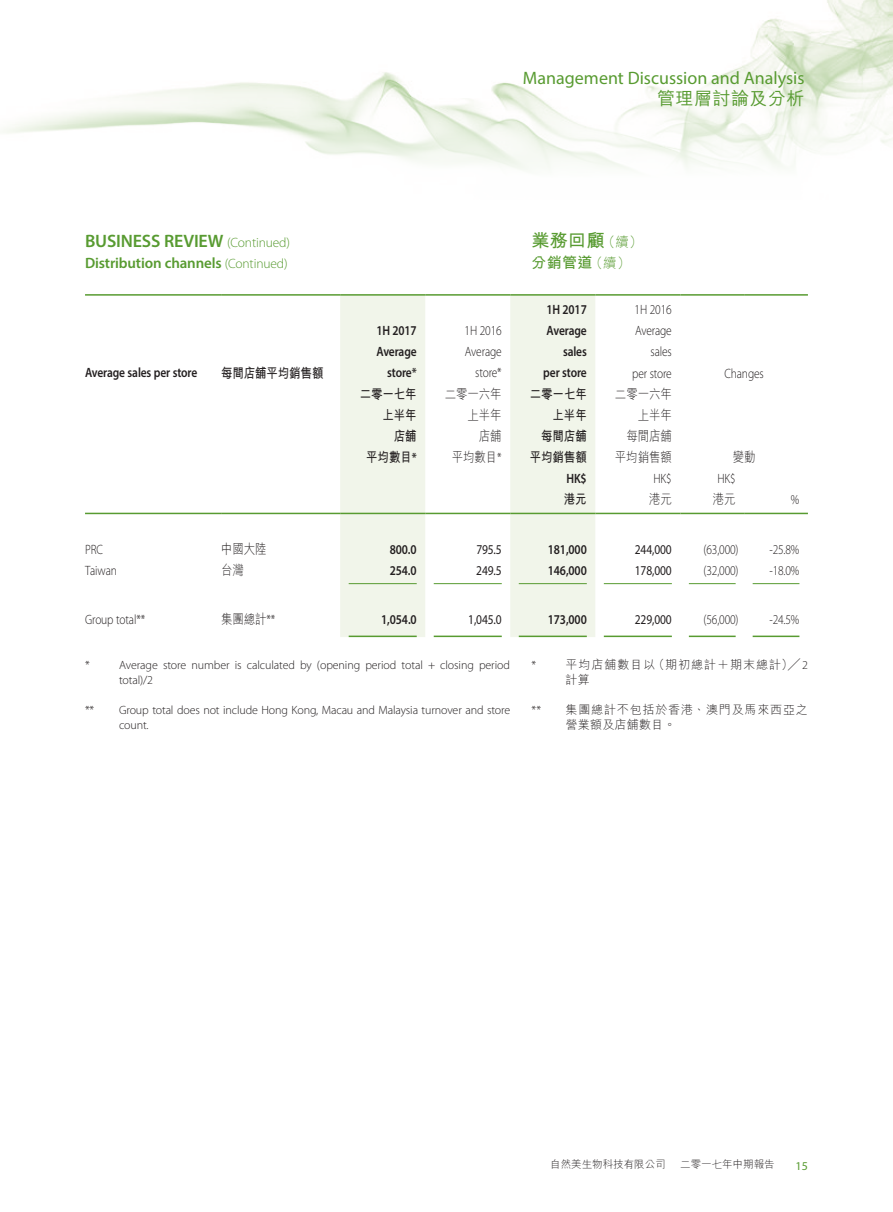
<style>
.page{position:relative;width:893px;height:1212px;background:#fff}
.page>*{position:absolute;margin:0;border:0;box-sizing:border-box;transform-origin:0 0}
.t1{font:18px "Myriad Pro";color:#589b31}
.t2{font:600 18px "Myriad Pro";letter-spacing:-.01em;color:#589b31}
.t3{font:500 18px "M Hei HK";letter-spacing:.03em;color:#589b31}
.t4{font:700 18px "M Hei HK";color:#589b31}
.t5{font:600 15px "Myriad Pro";letter-spacing:-.01em;color:#589b31}
.t6{font:700 15px "M Hei HK";color:#589b31}
.t7{font:300 13.5px/21px "Myriad Pro";letter-spacing:-.01em;color:#231f20;text-align:right;scale:.85 1}
.t8{font:600 13.5px/21px "Myriad Pro";letter-spacing:-.01em;color:#231f20;text-align:right;scale:.85 1}
.t9{font:300 13.5px/21px "M Hei HK";letter-spacing:-.01em;color:#231f20;text-align:right;scale:.85 1}
.t10{font:700 13.5px/21px "M Hei HK";letter-spacing:-.01em;color:#231f20;text-align:right;scale:.85 1}
.t11{font:13.5px "Myriad Pro";letter-spacing:-.01em;color:#231f20;scale:.85 1}
.t12{font:300 12px/15px "Myriad Pro";letter-spacing:-.01em;color:#231f20}
.t13{font:300 12px/15px "M Hei HK";letter-spacing:.07em;color:#231f20}
.t14{font:12px "Myriad Pro";color:#589b31}
.t15{font:300 10.5px "M Hei HK";color:#231f20}
.s1{font-weight:300;font-size:13.5px}
.s2{font-family:"Myriad Pro";font-weight:600}
.s3{font-family:"Myriad Pro"}
</style>
<div class="page">
<img style="left:2px;top:0;width:891px;height:170px">
<svg style="left:340px;top:296px;width:255px;height:341px;fill:#f1f5ea"></svg>
<hr style="left:85px;top:294px;width:136px;height:2px;background:#589b31">
<hr style="left:221px;top:294px;width:119px;height:2px;background:#589b31">
<hr style="left:340px;top:294px;width:85px;height:2px;background:#589b31">
<hr style="left:425px;top:294px;width:85px;height:2px;background:#589b31">
<hr style="left:510px;top:294px;width:85px;height:2px;background:#589b31">
<hr style="left:595px;top:294px;width:85px;height:2px;background:#589b31">
<hr style="left:680px;top:294px;width:64px;height:2px;background:#589b31">
<hr style="left:744px;top:294px;width:64px;height:2px;background:#589b31">
<hr style="left:85px;top:513px;width:136px;height:1px;background:#589b31">
<hr style="left:221px;top:513px;width:119px;height:1px;background:#589b31">
<hr style="left:340px;top:513px;width:85px;height:1px;background:#589b31">
<hr style="left:425px;top:513px;width:85px;height:1px;background:#589b31">
<hr style="left:510px;top:513px;width:85px;height:1px;background:#589b31">
<hr style="left:595px;top:513px;width:85px;height:1px;background:#589b31">
<hr style="left:680px;top:513px;width:64px;height:1px;background:#589b31">
<hr style="left:744px;top:513px;width:64px;height:1px;background:#589b31">
<hr style="left:349px;top:583px;width:68px;height:1px;background:#589b31">
<hr style="left:434px;top:583px;width:68px;height:1px;background:#589b31">
<hr style="left:519px;top:583px;width:68px;height:1px;background:#589b31">
<hr style="left:604px;top:583px;width:68px;height:1px;background:#589b31">
<hr style="left:689px;top:583px;width:47px;height:1px;background:#589b31">
<hr style="left:753px;top:583px;width:46px;height:1px;background:#589b31">
<hr style="left:349px;top:636px;width:68px;height:1px;background:#589b31">
<hr style="left:434px;top:636px;width:68px;height:1px;background:#589b31">
<hr style="left:519px;top:636px;width:68px;height:1px;background:#589b31">
<hr style="left:604px;top:636px;width:68px;height:1px;background:#589b31">
<hr style="left:689px;top:636px;width:47px;height:1px;background:#589b31">
<hr style="left:753px;top:636px;width:46px;height:1px;background:#589b31">
<h1 class="t1" style="left:523px;top:67px;width:283px">Management Discussion and Analysis</h1>
<h1 class="t3" style="left:657px;top:85px;width:149px">管理層討論及分析</h1>
<h1 class="t2" style="left:85px;top:230px;width:206px">BUSINESS REVIEW <span class="s1">(Continued)</span></h1>
<p class="t5" style="left:85px;top:254px;width:204px">Distribution channels <span class="s1">(Continued)</span></p>
<p class="t8" style="left:85px;top:362px;width:134px">Average sales per store</p>
<p class="t10" style="left:221px;top:361px;width:122px">每間店舖平均銷售額</p>
<p class="t8" style="left:376px;top:320px;width:49px">1H 2017<br>Average store*</p>
<p class="t7" style="left:464px;top:321px;width:45px">1H 2016<br>Average store*</p>
<h1 class="t4" style="left:531px;top:227px;width:113px">業務回顧<span class="s1">（續）</span></h1>
<p class="t6" style="left:531px;top:251px;width:100px">分銷管道<span class="s1">（續）</span></p>
<p class="t8" style="left:543px;top:299px;width:53px">1H 2017<br>Average sales per store</p>
<p class="t7" style="left:632px;top:300px;width:48px">1H 2016<br>Average sales<br>per store</p>
<p class="t7" style="left:724px;top:363px;width:48px">Changes</p>
<p class="t10" style="left:360px;top:382px;width:68px">二零一七年上半年</p>
<p class="t9" style="left:445px;top:383px;width:68px">二零一六年上半年</p>
<p class="t10" style="left:530px;top:382px;width:68px">二零一七年上半年</p>
<p class="t9" style="left:615px;top:383px;width:68px">二零一六年上半年</p>
<p class="t10" style="left:394px;top:424px;width:28px">店舖</p>
<p class="t9" style="left:479px;top:425px;width:28px">店舖</p>
<p class="t10" style="left:541px;top:424px;width:55px">每間店舖</p>
<p class="t9" style="left:626px;top:425px;width:55px">每間店舖</p>
<p class="t10" style="left:366px;top:445px;width:61px">平均數目<span class="s2">*</span></p>
<p class="t9" style="left:452px;top:446px;width:60px">平均數目<span class="s3">*</span></p>
<p class="t10" style="left:530px;top:445px;width:68px">平均銷售額</p>
<p class="t9" style="left:615px;top:446px;width:68px">平均銷售額</p>
<p class="t9" style="left:733px;top:446px;width:28px">變動</p>
<p class="t8" style="left:566px;top:467px;width:25px">HK$</p>
<p class="t7" style="left:653px;top:468px;width:23px">HK$</p>
<p class="t7" style="left:717px;top:468px;width:23px">HK$</p>
<p class="t10" style="left:564px;top:488px;width:28px">港元</p>
<p class="t9" style="left:649px;top:488px;width:28px">港元</p>
<p class="t9" style="left:713px;top:488px;width:28px">港元</p>
<p class="t7" style="left:791px;top:489px;width:11px">%</p>
<p class="t7" style="left:85px;top:539px;width:22px">PRC</p>
<p class="t9" style="left:221px;top:538px;width:55px">中國大陸</p>
<p class="t8" style="left:390px;top:539px;width:33px">800.0</p>
<p class="t11" style="left:476px;top:541px;width:31px">795.5</p>
<p class="t8" style="left:548px;top:539px;width:47px">181,000</p>
<p class="t11" style="left:635px;top:541px;width:45px">244,000</p>
<p class="t7" style="left:703px;top:539px;width:43px">(63,000)</p>
<p class="t7" style="left:769px;top:539px;width:37px">-25.8%</p>
<p class="t7" style="left:85px;top:560px;width:39px">Taiwan</p>
<p class="t9" style="left:221px;top:559px;width:28px">台灣</p>
<p class="t8" style="left:390px;top:560px;width:33px">254.0</p>
<p class="t11" style="left:476px;top:562px;width:31px">249.5</p>
<p class="t8" style="left:548px;top:560px;width:47px">146,000</p>
<p class="t11" style="left:635px;top:562px;width:45px">178,000</p>
<p class="t7" style="left:703px;top:560px;width:43px">(32,000)</p>
<p class="t7" style="left:769px;top:560px;width:37px">-18.0%</p>
<p class="t7" style="left:85px;top:609px;width:72px">Group total**</p>
<p class="t9" style="left:221px;top:608px;width:65px">集團總計<span class="s3">**</span></p>
<p class="t8" style="left:381px;top:608px;width:43px">1,054.0</p>
<p class="t11" style="left:468px;top:611px;width:41px">1,045.0</p>
<p class="t8" style="left:548px;top:608px;width:47px">173,000</p>
<p class="t11" style="left:635px;top:611px;width:45px">229,000</p>
<p class="t7" style="left:703px;top:609px;width:43px">(56,000)</p>
<p class="t7" style="left:769px;top:609px;width:37px">-24.5%</p>
<p class="t12" style="left:85px;top:657px;width:6px">*</p>
<p class="t12" style="left:119px;top:657px;width:393px">Average store number is calculated by (opening period total + closing period total)/2</p>
<p class="t12" style="left:85px;top:702px;width:11px">**</p>
<p class="t12" style="left:119px;top:702px;width:393px">Group total does not include Hong Kong, Macau and Malaysia turnover and store count.</p>
<p class="t12" style="left:531px;top:658px;width:6px">*</p>
<p class="t13" style="left:566px;top:657px;width:244px">平均店舖數目以（期初總計＋期末總計）╱<span class="s3">2</span>計算</p>
<p class="t12" style="left:531px;top:703px;width:11px">**</p>
<p class="t13" style="left:566px;top:702px;width:244px">集團總計不包括於香港、澳門及馬來西亞之營業額及店舖數目。</p>
<p class="t15" style="left:550px;top:1157px;width:117px">自然美生物科技有限公司</p>
<p class="t15" style="left:680px;top:1157px;width:96px">二零一七年中期報告</p>
<p class="t14" style="left:796px;top:1158px;width:14px">15</p>
</div>
